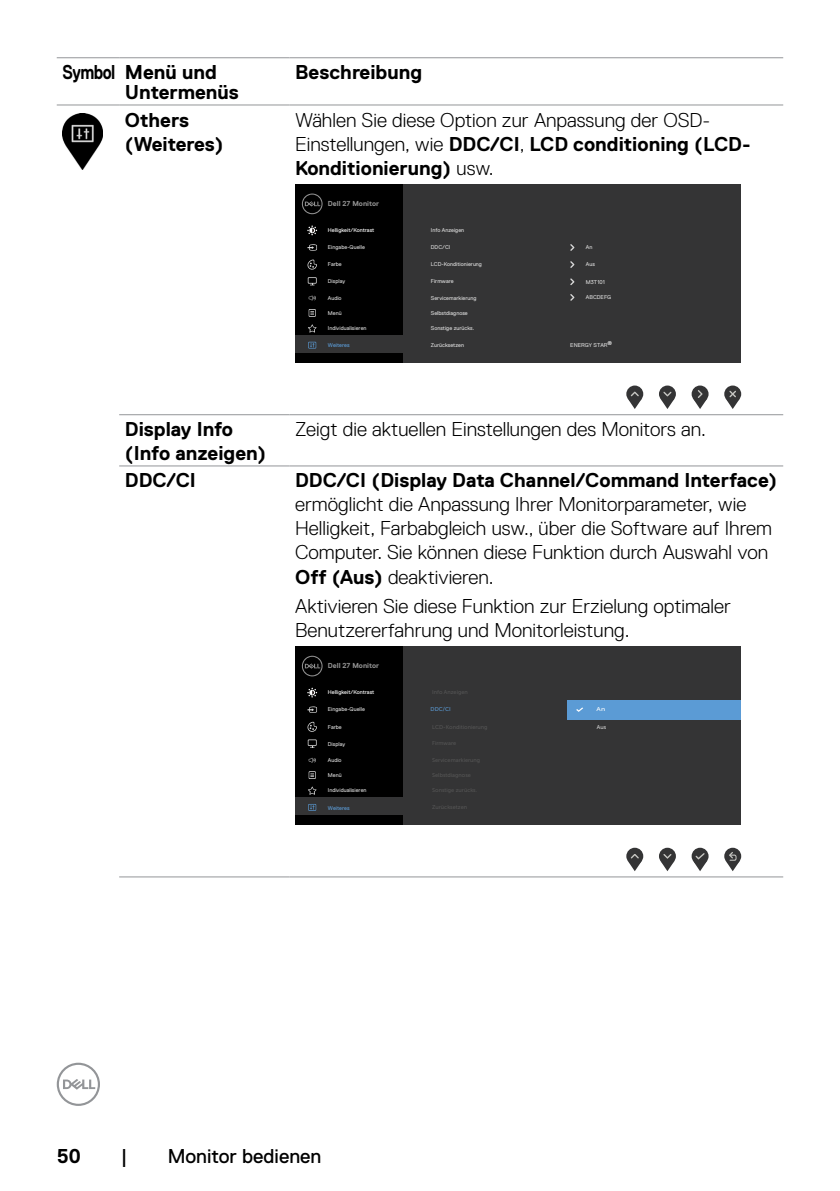
<style>
.page{position:relative;width:840px;height:1191px;background:#fff}
.page>*{position:absolute;margin:0;border:0;box-sizing:border-box;transform-origin:0 0}
.t1{font:300 20px/24px "Dell Replica";color:#000}
.t2{font:700 20px/24px "Dell Replica";color:#000}
.t3{font:700 20px/20px "Dell Replica";color:#000;scale:.8 1}
.t4{font:20px "Dell Replica";color:#000}
.t5{font:700 7.2px "Dell Replica";color:#939393}
.t6{font:5.6px "Dell Replica";color:#d9d9d9}
.t7{font:5.6px "Dell Replica";color:#fff}
.t8{font:5.6px "Dell Replica";color:#5b9bd5}
.t9{font:5.6px "Museo Sans For Dell 500";color:#5b9bd5}
.t10{font:5.6px "Museo Sans For Dell 500";color:#d9d9d9}
.t11{font:5.6px "Museo Sans For Dell 500";color:#fff;scale:1.24 1}
.s1{font-weight:700}
</style>
<div class="page">
<svg style="left:57px;top:1062px;width:43px;height:44px"></svg>
<hr style="left:57px;top:105px;width:62px;height:1px;background:#939598">
<hr style="left:119px;top:105px;width:170px;height:1px;background:#939598">
<hr style="left:289px;top:105px;width:493px;height:1px;background:#939598">
<hr style="left:57px;top:57px;width:62px;height:1px;background:#939598">
<hr style="left:119px;top:57px;width:170px;height:1px;background:#939598">
<hr style="left:289px;top:57px;width:493px;height:1px;background:#939598">
<hr style="left:119px;top:414px;width:170px;height:1px;background:#939598">
<hr style="left:289px;top:414px;width:493px;height:1px;background:#939598">
<hr style="left:119px;top:465px;width:170px;height:1px;background:#939598">
<hr style="left:289px;top:465px;width:493px;height:1px;background:#939598">
<hr style="left:119px;top:876px;width:170px;height:1px;background:#939598">
<hr style="left:289px;top:876px;width:493px;height:1px;background:#939598">
<img style="left:62px;top:114px;width:40px;height:55px">
<div style="left:295px;top:185px;width:445px;height:178px;background:#343435"></div>
<div style="left:295px;top:185px;width:107px;height:178px;background:#000"></div>
<div style="left:295px;top:335px;width:108px;height:18px;background:#343435"></div>
<svg style="left:626px;top:385px;width:17px;height:17px"></svg>
<svg style="left:628px;top:392px;width:13px;height:17px"></svg>
<svg style="left:658px;top:385px;width:17px;height:17px"></svg>
<svg style="left:660px;top:392px;width:14px;height:17px"></svg>
<svg style="left:691px;top:385px;width:17px;height:17px"></svg>
<svg style="left:693px;top:390px;width:13px;height:19px"></svg>
<svg style="left:723px;top:385px;width:17px;height:17px"></svg>
<svg style="left:725px;top:391px;width:14px;height:18px"></svg>
<svg style="left:570px;top:261px;width:4px;height:7px"></svg>
<svg style="left:570px;top:278px;width:4px;height:7px"></svg>
<svg style="left:570px;top:294px;width:4px;height:7px"></svg>
<svg style="left:570px;top:244px;width:4px;height:7px"></svg>
<svg style="left:307px;top:225px;width:10px;height:10px"></svg>
<svg style="left:302px;top:193px;width:20px;height:21px"></svg>
<svg style="left:307px;top:244px;width:10px;height:7px"></svg>
<svg style="left:307px;top:259px;width:10px;height:11px"></svg>
<svg style="left:307px;top:277px;width:9px;height:7px"></svg>
<div style="left:308px;top:278px;width:8px;height:5px;background:#000"></div>
<svg style="left:310px;top:283px;width:4px;height:3px"></svg>
<svg style="left:308px;top:324px;width:8px;height:9px"></svg>
<svg style="left:308px;top:309px;width:7px;height:8px"></svg>
<svg style="left:309px;top:310px;width:6px;height:6px"></svg>
<svg style="left:310px;top:343px;width:4px;height:4px"></svg>
<svg style="left:308px;top:295px;width:7px;height:5px"></svg>
<div style="left:295px;top:647px;width:445px;height:178px;background:#343435"></div>
<div style="left:295px;top:647px;width:107px;height:178px;background:#000"></div>
<svg style="left:626px;top:847px;width:17px;height:17px"></svg>
<svg style="left:628px;top:854px;width:13px;height:17px"></svg>
<svg style="left:658px;top:847px;width:17px;height:17px"></svg>
<svg style="left:660px;top:854px;width:14px;height:17px"></svg>
<svg style="left:691px;top:847px;width:17px;height:17px"></svg>
<svg style="left:693px;top:853px;width:13px;height:18px"></svg>
<svg style="left:723px;top:847px;width:17px;height:17px"></svg>
<svg style="left:725px;top:852px;width:14px;height:19px"></svg>
<div style="left:567px;top:700px;width:173px;height:19px;background:#5b9bd5"></div>
<svg style="left:576px;top:707px;width:7px;height:5px"></svg>
<div style="left:295px;top:797px;width:108px;height:18px;background:#343435"></div>
<svg style="left:307px;top:687px;width:10px;height:10px"></svg>
<svg style="left:302px;top:656px;width:20px;height:20px"></svg>
<svg style="left:307px;top:706px;width:10px;height:7px"></svg>
<svg style="left:307px;top:721px;width:10px;height:11px"></svg>
<svg style="left:307px;top:739px;width:9px;height:7px"></svg>
<div style="left:308px;top:740px;width:8px;height:5px;background:#000"></div>
<svg style="left:310px;top:745px;width:4px;height:3px"></svg>
<svg style="left:308px;top:786px;width:8px;height:9px"></svg>
<svg style="left:308px;top:771px;width:7px;height:8px"></svg>
<svg style="left:309px;top:772px;width:6px;height:6px"></svg>
<svg style="left:310px;top:805px;width:4px;height:4px"></svg>
<svg style="left:308px;top:757px;width:7px;height:5px"></svg>
<p class="t3" style="left:125px;top:62px;width:144px;text-indent:-62px">Symbol Menü und<br>Untermenüs</p>
<p class="t2" style="left:295px;top:60px;width:129px">Beschreibung</p>
<p class="t2" style="left:125px;top:108px;width:100px">Others (Weiteres)</p>
<p class="t1" style="left:295px;top:108px;width:456px">Wählen Sie diese Option zur Anpassung der OSD-<br>Einstellungen, wie <span class="s1">DDC/CI</span>, <span class="s1">LCD conditioning (LCD-<br>Konditionierung)</span> usw.</p>
<p class="t5" style="left:328px;top:200px;width:53px">Dell 27 Monitor</p>
<p class="t6" style="left:328px;top:244px;width:38px">Eingabe-Quelle</p>
<p class="t6" style="left:328px;top:261px;width:15px">Farbe</p>
<p class="t6" style="left:328px;top:278px;width:19px">Display</p>
<p class="t6" style="left:328px;top:294px;width:15px">Audio</p>
<p class="t6" style="left:328px;top:325px;width:40px">Individualisieren</p>
<p class="t7" style="left:328px;top:227px;width:48px">Helligkeit/Kontrast</p>
<p class="t6" style="left:328px;top:310px;width:15px">Menü</p>
<p class="t8" style="left:328px;top:342px;width:23px">Weiteres</p>
<p class="t6" style="left:430px;top:227px;width:35px">Info Anzeigen</p>
<p class="t6" style="left:430px;top:244px;width:21px">DDC/CI</p>
<p class="t6" style="left:430px;top:278px;width:24px">Firmware</p>
<p class="t6" style="left:430px;top:294px;width:47px">Servicemarkierung</p>
<p class="t6" style="left:430px;top:261px;width:53px">LCD-Konditionierung</p>
<p class="t6" style="left:430px;top:310px;width:38px">Selbstdiagnose</p>
<p class="t6" style="left:430px;top:325px;width:45px">Sonstige zurücks.</p>
<p class="t6" style="left:430px;top:342px;width:35px">Zurücksetzen</p>
<p class="t6" style="left:585px;top:244px;width:8px">An</p>
<p class="t6" style="left:585px;top:261px;width:11px">Aus</p>
<p class="t6" style="left:585px;top:278px;width:20px">M3T101</p>
<p class="t6" style="left:585px;top:294px;width:27px">ABCDEFG</p>
<p class="t6" style="left:570px;top:342px;width:43px">ENERGY STAR<sup>®</sup></p>
<p class="t2" style="left:125px;top:417px;width:143px">Display Info (Info anzeigen)</p>
<p class="t1" style="left:295px;top:417px;width:412px">Zeigt die aktuellen Einstellungen des Monitors an.</p>
<p class="t2" style="left:125px;top:468px;width:72px">DDC/CI</p>
<p class="t2" style="left:295px;top:468px;width:483px">DDC/CI (Display Data Channel/Command Interface)</p>
<p class="t1" style="left:295px;top:492px;width:478px">ermöglicht die Anpassung Ihrer Monitorparameter, wie Helligkeit, Farbabgleich usw., über die Software auf Ihrem Computer. Sie können diese Funktion durch Auswahl von <span class="s1">Off (Aus)</span> deaktivieren.</p>
<p class="t1" style="left:295px;top:594px;width:437px">Aktivieren Sie diese Funktion zur Erzielung optimaler<br>Benutzererfahrung und Monitorleistung.</p>
<p class="t5" style="left:328px;top:662px;width:53px">Dell 27 Monitor</p>
<p class="t6" style="left:328px;top:706px;width:38px">Eingabe-Quelle</p>
<p class="t6" style="left:328px;top:723px;width:15px">Farbe</p>
<p class="t6" style="left:328px;top:740px;width:19px">Display</p>
<p class="t6" style="left:328px;top:756px;width:15px">Audio</p>
<p class="t6" style="left:328px;top:787px;width:40px">Individualisieren</p>
<p class="t7" style="left:328px;top:689px;width:48px">Helligkeit/Kontrast</p>
<p class="t6" style="left:328px;top:772px;width:15px">Menü</p>
<p class="t8" style="left:328px;top:804px;width:23px">Weiteres</p>
<p class="t9" style="left:430px;top:706px;width:22px">DDC/CI</p>
<p class="t2" style="left:57px;top:1143px;width:26px">50</p>
<p class="t4" style="left:121px;top:1144px;width:8px">|</p>
<p class="t4" style="left:167px;top:1144px;width:155px">Monitor bedienen</p>
<p class="t11" style="left:596px;top:706px;width:8px">An</p>
<p class="t10" style="left:596px;top:723px;width:11px">Aus</p>
</div>
